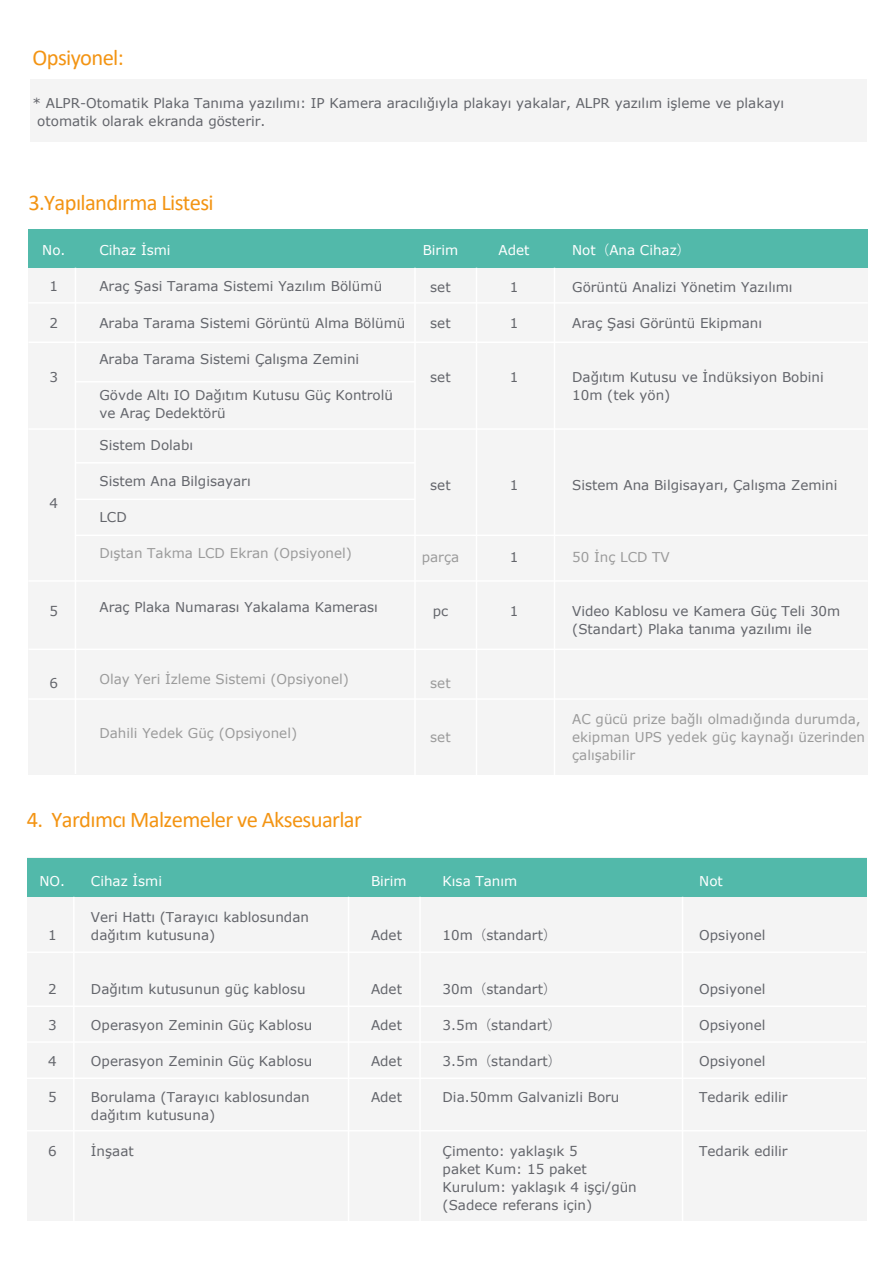
<style>
.page{position:relative;width:893px;height:1263px;background:#fff}
.page>*{position:absolute;margin:0;border:0;box-sizing:border-box;transform-origin:0 0}
.t1{font:22.5px "Calibri";letter-spacing:-.03em;color:#f39413}
.t2{font:13.5px/18px "Verdana";color:#63656b}
.t3{font:13.5px/18px "Verdana";color:#9b9b9b}
.t4{font:13.5px "Verdana";color:#fff}
.s1{font-family:"Koz Go Pr 6 N"}
</style>
<div class="page">
<div style="left:27px;top:858px;width:839px;height:363px;background:#f4f4f4"></div>
<div style="left:27px;top:858px;width:839px;height:39px;background:#52b9aa"></div>
<hr style="left:73px;top:897px;width:2px;height:324px;background:#fff">
<hr style="left:348px;top:897px;width:1px;height:324px;background:#fff">
<hr style="left:682px;top:897px;width:1px;height:324px;background:#fff">
<hr style="left:419px;top:897px;width:2px;height:324px;background:#fff">
<hr style="left:27px;top:951px;width:839px;height:2px;background:#fff">
<hr style="left:27px;top:1005px;width:839px;height:2px;background:#fff">
<hr style="left:27px;top:1041px;width:839px;height:2px;background:#fff">
<hr style="left:27px;top:1077px;width:839px;height:2px;background:#fff">
<hr style="left:27px;top:1130px;width:839px;height:1px;background:#fff">
<div style="left:30px;top:79px;width:836px;height:62px;background:#f4f4f4"></div>
<div style="left:28px;top:229px;width:840px;height:545px;background:#f4f4f4"></div>
<div style="left:28px;top:229px;width:840px;height:39px;background:#52b9aa"></div>
<hr style="left:75px;top:268px;width:1px;height:506px;background:#fff">
<hr style="left:414px;top:268px;width:2px;height:508px;background:#fff">
<hr style="left:28px;top:302px;width:840px;height:2px;background:#fff">
<hr style="left:28px;top:341px;width:840px;height:2px;background:#fff">
<hr style="left:75px;top:381px;width:340px;height:1px;background:#fff">
<hr style="left:75px;top:462px;width:340px;height:1px;background:#fff">
<hr style="left:75px;top:498px;width:340px;height:2px;background:#fff">
<hr style="left:75px;top:534px;width:793px;height:2px;background:#fff">
<hr style="left:28px;top:580px;width:840px;height:2px;background:#fff">
<hr style="left:28px;top:648px;width:840px;height:2px;background:#fff">
<hr style="left:28px;top:698px;width:840px;height:2px;background:#fff">
<hr style="left:28px;top:428px;width:840px;height:2px;background:#fff">
<hr style="left:476px;top:268px;width:1px;height:508px;background:#fff">
<hr style="left:554px;top:268px;width:1px;height:508px;background:#fff">
<h1 class="t1" style="left:33px;top:42px;width:93px">Opsiyonel:</h1>
<p class="t2" style="left:37px;top:94px;width:748px;text-indent:-5px">* ALPR-Otomatik Plaka Tanıma yazılımı: IP Kamera aracılığıyla plakayı yakalar, ALPR yazılım işleme ve plakayı otomatik olarak ekranda gösterir.</p>
<h1 class="t1" style="left:28px;top:187px;width:187px">3.Yapılandırma Listesi</h1>
<p class="t4" style="left:42px;top:241px;width:25px">No.</p>
<p class="t2" style="left:50px;top:277px;width:10px">1</p>
<p class="t2" style="left:50px;top:313px;width:10px">2</p>
<p class="t4" style="left:99px;top:241px;width:73px">Cihaz İsmi</p>
<p class="t2" style="left:99px;top:277px;width:284px">Araç Şasi Tarama Sistemi Yazılım Bölümü</p>
<p class="t2" style="left:99px;top:313px;width:307px">Araba Tarama Sistemi Görüntü Alma Bölümü</p>
<p class="t2" style="left:99px;top:349px;width:261px">Araba Tarama Sistemi Çalışma Zemini</p>
<p class="t2" style="left:99px;top:385px;width:295px">Gövde Altı IO Dağıtım Kutusu Güç Kontrolü ve Araç Dedektörü</p>
<p class="t2" style="left:50px;top:367px;width:10px">3</p>
<p class="t2" style="left:50px;top:493px;width:10px">4</p>
<p class="t2" style="left:50px;top:601px;width:10px">5</p>
<p class="t2" style="left:99px;top:436px;width:95px">Sistem Dolabı</p>
<p class="t2" style="left:99px;top:472px;width:153px">Sistem Ana Bilgisayarı</p>
<p class="t2" style="left:99px;top:508px;width:29px">LCD</p>
<p class="t3" style="left:99px;top:544px;width:254px">Dıştan Takma LCD Ekran (Opsiyonel)</p>
<p class="t2" style="left:99px;top:598px;width:280px">Araç Plaka Numarası Yakalama Kamerası</p>
<p class="t4" style="left:423px;top:241px;width:37px">Birim</p>
<p class="t2" style="left:430px;top:277px;width:22px">set</p>
<p class="t2" style="left:430px;top:313px;width:22px">set</p>
<p class="t2" style="left:430px;top:367px;width:22px">set</p>
<p class="t2" style="left:430px;top:475px;width:22px">set</p>
<p class="t3" style="left:422px;top:547px;width:39px">parça</p>
<p class="t2" style="left:433px;top:601px;width:17px">pc</p>
<p class="t2" style="left:50px;top:673px;width:10px">6</p>
<p class="t3" style="left:99px;top:670px;width:251px">Olay Yeri İzleme Sistemi (Opsiyonel)</p>
<p class="t3" style="left:99px;top:724px;width:199px">Dahili Yedek Güç (Opsiyonel)</p>
<p class="t3" style="left:430px;top:673px;width:22px">set</p>
<p class="t3" style="left:430px;top:727px;width:22px">set</p>
<p class="t4" style="left:498px;top:241px;width:33px">Adet</p>
<p class="t2" style="left:510px;top:277px;width:10px">1</p>
<p class="t2" style="left:510px;top:313px;width:10px">1</p>
<p class="t2" style="left:510px;top:367px;width:10px">1</p>
<p class="t2" style="left:510px;top:475px;width:10px">1</p>
<p class="t2" style="left:510px;top:547px;width:10px">1</p>
<p class="t2" style="left:510px;top:601px;width:10px">1</p>
<p class="t4" style="left:572px;top:241px;width:120px">Not<span class="s1">（</span>Ana Cihaz<span class="s1">）</span></p>
<p class="t2" style="left:572px;top:277px;width:222px">Görüntü Analizi Yönetim Yazılımı</p>
<p class="t2" style="left:572px;top:313px;width:191px">Araç Şasi Görüntü Ekipmanı</p>
<p class="t2" style="left:572px;top:367px;width:253px">Dağıtım Kutusu ve İndüksiyon Bobini<br>10m (tek yön)</p>
<p class="t2" style="left:572px;top:475px;width:267px">Sistem Ana Bilgisayarı, Çalışma Zemini</p>
<p class="t3" style="left:572px;top:547px;width:99px">50 İnç LCD TV</p>
<p class="t2" style="left:572px;top:601px;width:270px">Video Kablosu ve Kamera Güç Teli 30m (Standart) Plaka tanıma yazılımı ile</p>
<p class="t3" style="left:572px;top:709px;width:294px">AC gücü prize bağlı olmadığında durumda, ekipman UPS yedek güç kaynağı üzerinden çalışabilir</p>
<h1 class="t1" style="left:27px;top:804px;width:337px">4. Yardımcı Malzemeler ve Aksesuarlar</h1>
<p class="t4" style="left:39px;top:871px;width:27px">NO.</p>
<p class="t2" style="left:48px;top:925px;width:10px">1</p>
<p class="t4" style="left:91px;top:871px;width:73px">Cihaz İsmi</p>
<p class="t2" style="left:91px;top:907px;width:220px">Veri Hattı (Tarayıcı kablosundan dağıtım kutusuna)</p>
<p class="t4" style="left:371px;top:871px;width:37px">Birim</p>
<p class="t2" style="left:371px;top:925px;width:33px">Adet</p>
<p class="t4" style="left:443px;top:871px;width:76px">Kısa Tanım</p>
<p class="t2" style="left:443px;top:925px;width:115px">10m<span class="s1">（</span>standart<span class="s1">）</span></p>
<p class="t4" style="left:699px;top:871px;width:25px">Not</p>
<p class="t2" style="left:699px;top:925px;width:68px">Opsiyonel</p>
<p class="t2" style="left:48px;top:979px;width:10px">2</p>
<p class="t2" style="left:48px;top:1015px;width:10px">3</p>
<p class="t2" style="left:48px;top:1051px;width:10px">4</p>
<p class="t2" style="left:48px;top:1087px;width:10px">5</p>
<p class="t2" style="left:48px;top:1141px;width:10px">6</p>
<p class="t2" style="left:91px;top:979px;width:216px">Dağıtım kutusunun güç kablosu</p>
<p class="t2" style="left:91px;top:1015px;width:223px">Operasyon Zeminin Güç Kablosu</p>
<p class="t2" style="left:91px;top:1051px;width:223px">Operasyon Zeminin Güç Kablosu</p>
<p class="t2" style="left:91px;top:1087px;width:220px">Borulama (Tarayıcı kablosundan dağıtım kutusuna)</p>
<p class="t2" style="left:91px;top:1141px;width:44px">İnşaat</p>
<p class="t2" style="left:371px;top:979px;width:33px">Adet</p>
<p class="t2" style="left:371px;top:1015px;width:33px">Adet</p>
<p class="t2" style="left:371px;top:1051px;width:33px">Adet</p>
<p class="t2" style="left:371px;top:1087px;width:33px">Adet</p>
<p class="t2" style="left:443px;top:979px;width:115px">30m<span class="s1">（</span>standart<span class="s1">）</span></p>
<p class="t2" style="left:443px;top:1015px;width:120px">3.5m<span class="s1">（</span>standart<span class="s1">）</span></p>
<p class="t2" style="left:443px;top:1051px;width:120px">3.5m<span class="s1">（</span>standart<span class="s1">）</span></p>
<p class="t2" style="left:443px;top:1087px;width:178px">Dia.50mm Galvanizli Boru</p>
<p class="t2" style="left:443px;top:1141px;width:196px">Çimento: yaklaşık 5<br>paket Kum: 15 paket<br>Kurulum: yaklaşık 4 işçi/gün (Sadece referans için)</p>
<p class="t2" style="left:699px;top:979px;width:68px">Opsiyonel</p>
<p class="t2" style="left:699px;top:1015px;width:68px">Opsiyonel</p>
<p class="t2" style="left:699px;top:1051px;width:68px">Opsiyonel</p>
<p class="t2" style="left:699px;top:1087px;width:90px">Tedarik edilir</p>
<p class="t2" style="left:699px;top:1141px;width:90px">Tedarik edilir</p>
</div>
